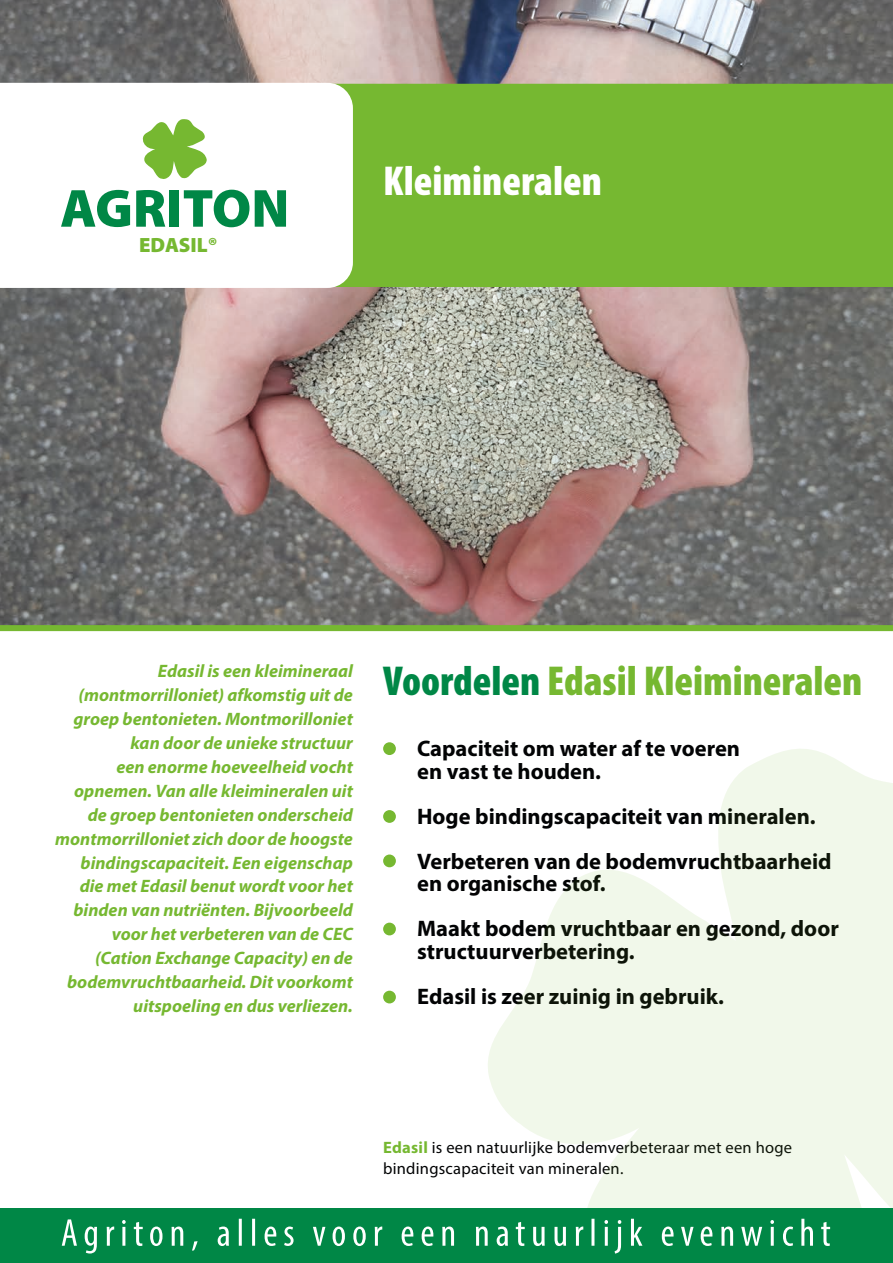
<style>
.page{position:relative;width:893px;height:1263px;background:#fff}
.page>*{position:absolute;margin:0;border:0;box-sizing:border-box;transform-origin:0 0}
.t1{font:900 condensed 42px "Myriad Pro";color:#76b831}
.t2{font:900 condensed 42px "Myriad Pro";color:#fff}
.t3{font:700 22.5px/22.5px "Myriad Pro";color:#020304}
.t4{font:900 20.7px "Myriad Pro";color:#76b831}
.t5{font:italic 700 18px/24px "Myriad Pro";color:#76b831;text-align:right}
.t6{font:16.5px "Myriad Pro";letter-spacing:.015em;color:#020304}
.s1{color:#008746}
.s2{font-weight:700;color:#76b831}
</style>
<div class="page">
<img style="left:0;top:0;width:893px;height:625px">
<div style="left:383px;top:810px;width:13px;height:13px;background:#76b831;border-radius:50%"></div>
<div style="left:383px;top:742px;width:13px;height:13px;background:#76b831;border-radius:50%"></div>
<div style="left:383px;top:854px;width:13px;height:13px;background:#76b831;border-radius:50%"></div>
<div style="left:353px;top:84px;width:540px;height:203px;background:#76b831"></div>
<div style="left:383px;top:923px;width:13px;height:12px;background:#76b831;border-radius:50%"></div>
<div style="left:383px;top:991px;width:13px;height:12px;background:#76b831;border-radius:50%"></div>
<svg style="left:0;top:83px;width:353px;height:205px"></svg>
<svg style="left:142px;top:119px;width:65px;height:61px"></svg>
<svg style="left:61px;top:190px;width:69px;height:37px"></svg>
<svg style="left:136px;top:190px;width:29px;height:37px"></svg>
<div style="left:170px;top:190px;width:9px;height:37px;background:#008746"></div>
<svg style="left:184px;top:190px;width:65px;height:37px"></svg>
<svg style="left:255px;top:190px;width:31px;height:37px"></svg>
<svg style="left:481px;top:749px;width:412px;height:460px;fill:#f1f8ea"></svg>
<div style="left:0;top:1209px;width:893px;height:54px;background:#008746"></div>
<svg style="left:62px;top:1219px;width:768px;height:34px"></svg>
<div style="left:0;top:625px;width:893px;height:6px;background:#76b831"></div>
<p class="t4" style="left:139px;top:232px;width:80px">EDASIL®</p>
<p class="t2" style="left:383px;top:154px;width:220px">Kleimineralen</p>
<p class="t5" style="left:55px;top:658px;width:299px">Edasil is een kleimineraal (montmorrilloniet) afkomstig uit de groep bentonieten. Montmorilloniet kan door de unieke structuur<br>een enorme hoeveelheid vocht opnemen. Van alle kleimineralen uit de groep bentonieten onderscheid montmorrilloniet zich door de hoogste bindingscapaciteit. Een eigenschap die met Edasil benut wordt voor het binden van nutriënten. Bijvoorbeeld voor het verbeteren van de CEC (Cation Exchange Capacity) en de bodemvruchtbaarheid. Dit voorkomt uitspoeling en dus verliezen.</p>
<p class="t1" style="left:383px;top:654px;width:481px"><span class="s1">Voordelen</span> Edasil Kleimineralen</p>
<p class="t3" style="left:417px;top:737px;width:324px">Capaciteit om water af te voeren</p>
<p class="t3" style="left:417px;top:759px;width:186px">en vast te houden.</p>
<p class="t3" style="left:417px;top:804px;width:400px">Hoge bindingscapaciteit van mineralen.</p>
<p class="t3" style="left:417px;top:849px;width:416px">Verbeteren van de bodemvruchtbaarheid en organische stof.</p>
<p class="t3" style="left:417px;top:917px;width:423px">Maakt bodem vruchtbaar en gezond, door structuurverbetering.</p>
<p class="t3" style="left:417px;top:984px;width:308px">Edasil is zeer zuinig in gebruik.</p>
<p class="t6" style="left:383px;top:1137px;width:411px"><span class="s2">Edasil</span> is een natuurlijke bodemverbeteraar met een hoge</p>
<p class="t6" style="left:383px;top:1158px;width:242px">bindingscapaciteit van mineralen.</p>
</div>
